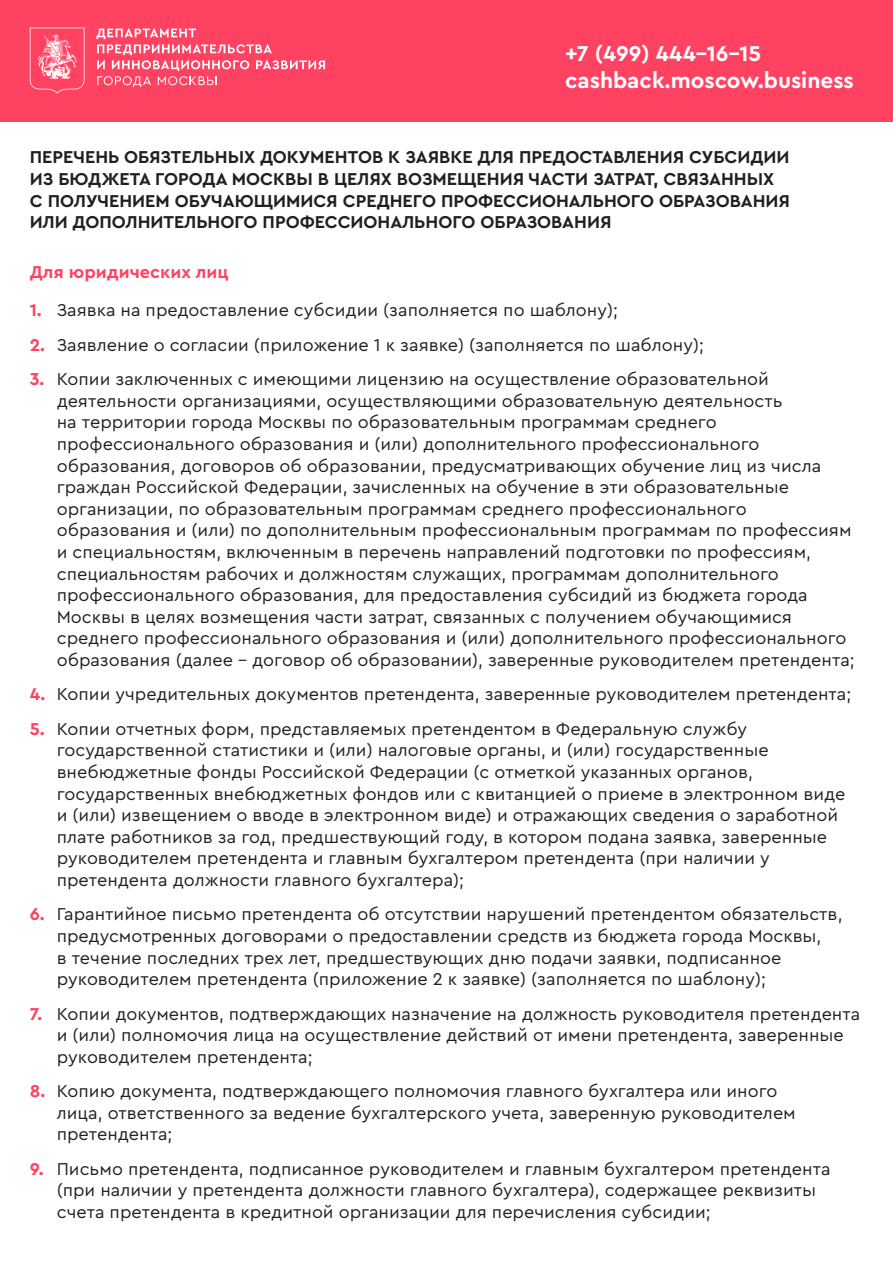
<style>
.page{position:relative;width:893px;height:1263px;background:#fff}
.page>*{position:absolute;margin:0;border:0;box-sizing:border-box;transform-origin:0 0}
.t1{font:700 22.5px "Cera PRO";color:#fff}
.t2{font:18px/21.6px "Cera PRO";color:#231f20}
.t3{font:700 18px/21.6px "Cera PRO";color:#231f20}
.t4{font:700 18px "Cera PRO";color:#ff4261}
.s1{font-weight:700;color:#ff4261}
</style>
<div class="page">
<div style="left:0;top:0;width:893px;height:121px;background:#ff4261"></div>
<svg style="left:30px;top:28px;width:55px;height:66px"></svg>
<svg style="left:96px;top:28px;width:229px;height:59px"></svg>
<p class="t1" style="left:565px;top:38px;width:198px">+7 (499) 444-16-15</p>
<p class="t1" style="left:565px;top:65px;width:290px">cashback.moscow.business</p>
<p class="t3" style="left:30px;top:146px;width:762px">ПЕРЕЧЕНЬ ОБЯЗТЕЛЬНЫХ ДОКУМЕНТОВ К ЗАЯВКЕ ДЛЯ ПРЕДОСТАВЛЕНИЯ СУБСИДИИ ИЗ БЮДЖЕТА ГОРОДА МОСКВЫ В ЦЕЛЯХ ВОЗМЕЩЕНИЯ ЧАСТИ ЗАТРАТ, СВЯЗАННЫХ С ПОЛУЧЕНИЕМ ОБУЧАЮЩИМИСЯ СРЕДНЕГО ПРОФЕССИОНАЛЬНОГО ОБРАЗОВАНИЯ ИЛИ ДОПОЛНИТЕЛЬНОГО ПРОФЕССИОНАЛЬНОГО ОБРАЗОВАНИЯ</p>
<p class="t4" style="left:30px;top:260px;width:201px">Для юридических лиц</p>
<p class="t2" style="left:30px;top:299px;width:590px"><span class="s1">1.</span> Заявка на предоставление субсидии (заполняется по шаблону);</p>
<p class="t2" style="left:30px;top:333px;width:676px"><span class="s1">2.</span> Заявление о согласии (приложение 1 к заявке) (заполняется по шаблону);</p>
<p class="t2" style="left:57px;top:368px;width:799px;text-indent:-27px"><span class="s1">3.</span> Копии заключенных с имеющими лицензию на осуществление образовательной деятельности организациями, осуществляющими образовательную деятельность<br>на территории города Москвы по образовательным программам среднего профессионального образования и (или) дополнительного профессионального образования, договоров об образовании, предусматривающих обучение лиц из числа граждан Российской Федерации, зачисленных на обучение в эти образовательные организации, по образовательным программам среднего профессионального образования и (или) по дополнительным профессиональным программам по профессиям и специальностям, включенным в перечень направлений подготовки по профессиям, специальностям рабочих и должностям служащих, программам дополнительного профессионального образования, для предоставления субсидий из бюджета города Москвы в целях возмещения части затрат, связанных с получением обучающимися среднего профессионального образования и (или) дополнительного профессионального образования (далее - договор об образовании), заверенные руководителем претендента;</p>
<p class="t2" style="left:30px;top:683px;width:823px"><span class="s1">4.</span> Копии учредительных документов претендента, заверенные руководителем претендента;</p>
<p class="t2" style="left:57px;top:717px;width:790px;text-indent:-27px"><span class="s1">5.</span> Копии отчетных форм, представляемых претендентом в Федеральную службу государственной статистики и (или) налоговые органы, и (или) государственные внебюджетные фонды Российской Федерации (с отметкой указанных органов, государственных внебюджетных фондов или с квитанцией о приеме в электронном виде и (или) извещением о вводе в электронном виде) и отражающих сведения о заработной плате работников за год, предшествующий году, в котором подана заявка, заверенные руководителем претендента и главным бухгалтером претендента (при наличии у претендента должности главного бухгалтера);</p>
<p class="t2" style="left:57px;top:903px;width:787px;text-indent:-27px"><span class="s1">6.</span> Гарантийное письмо претендента об отсутствии нарушений претендентом обязательств, предусмотренных договорами о предоставлении средств из бюджета города Москвы,<br>в течение последних трех лет, предшествующих дню подачи заявки, подписанное руководителем претендента (приложение 2 к заявке) (заполняется по шаблону);</p>
<p class="t2" style="left:57px;top:1002px;width:805px;text-indent:-27px"><span class="s1">7.</span> Копии документов, подтверждающих назначение на должность руководителя претендента и (или) полномочия лица на осуществление действий от имени претендента, заверенные руководителем претендента;</p>
<p class="t2" style="left:57px;top:1079px;width:741px;text-indent:-27px"><span class="s1">8.</span> Копию документа, подтверждающего полномочия главного бухгалтера или иного лица, ответственного за ведение бухгалтерского учета, заверенную руководителем претендента;</p>
<p class="t2" style="left:57px;top:1157px;width:775px;text-indent:-27px"><span class="s1">9.</span> Письмо претендента, подписанное руководителем и главным бухгалтером претендента (при наличии у претендента должности главного бухгалтера), содержащее реквизиты счета претендента в кредитной организации для перечисления субсидии;</p>
</div>
